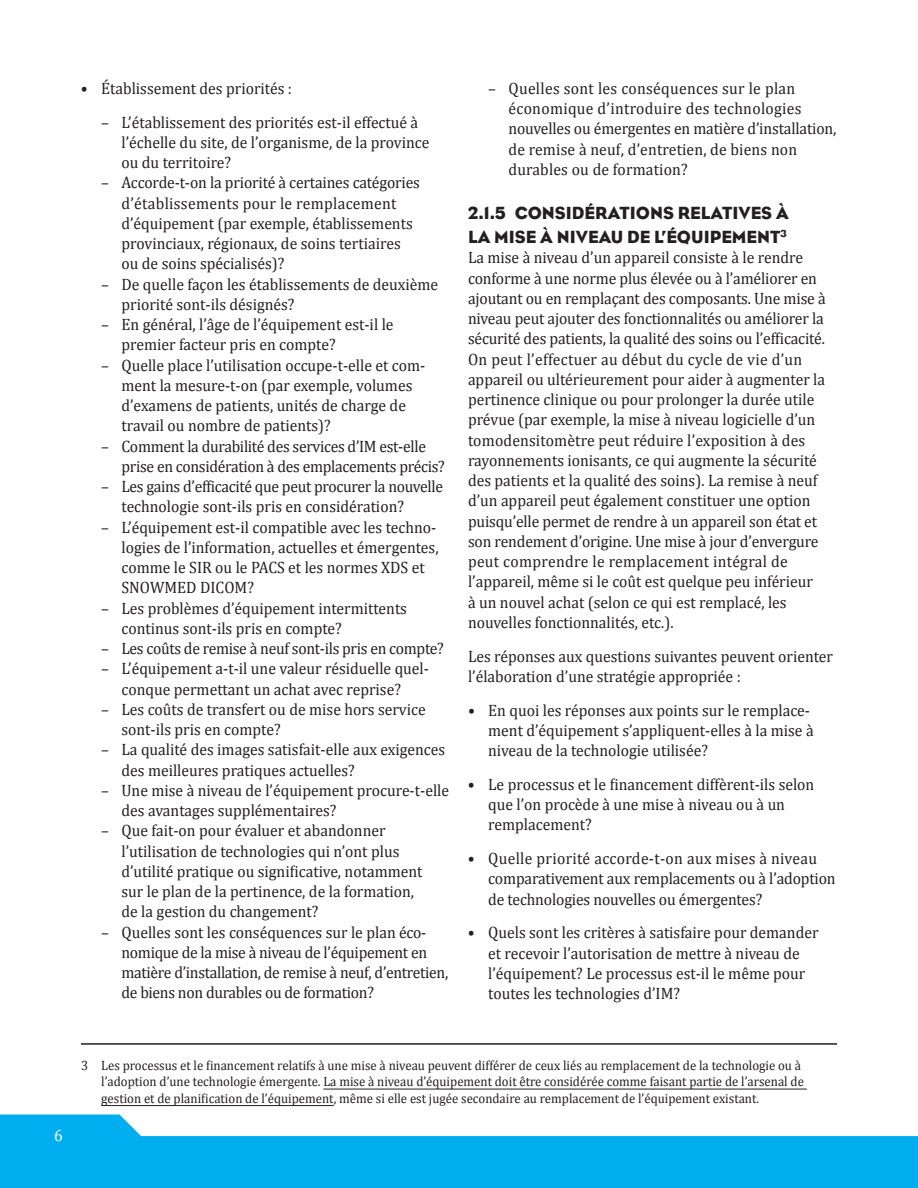
<style>
.page{position:relative;width:918px;height:1188px;background:#fff}
.page>*{position:absolute;margin:0;border:0;box-sizing:border-box;transform-origin:0 0}
.t1{font:18px/24px "Bureau Eagle";color:#231f20}
.t2{font:16.5px/20.2px "Cambria";color:#231f20;scale:.95 1}
.t3{font:16.5px/20.2px "Cambria";letter-spacing:-.02em;color:#231f20;scale:.95 1}
.t4{font:16.5px "Cambria";color:#fff;scale:.95 1}
.t5{font:13.5px/16.5px "Cambria";color:#231f20;scale:.95 1}
</style>
<div class="page">
<svg style="left:0;top:1115px;width:918px;height:73px;fill:#00aeef"></svg>
<hr style="left:323px;top:1089px;width:484px;height:1px;background:#231f20">
<hr style="left:101px;top:1105px;width:233px;height:1px;background:#231f20">
<hr style="left:81px;top:1043px;width:756px;height:2px;background:#231f20">
<p class="t2" style="left:81px;top:78px;width:224px">• Établissement des priorités :</p>
<p class="t2" style="left:121px;top:112px;width:326px;text-indent:-20px">– L’établissement des priorités est-il effectué à l’échelle du site, de l’organisme, de la province ou du territoire?</p>
<p class="t2" style="left:121px;top:173px;width:316px;text-indent:-20px">– Accorde-t-on la priorité à certaines catégories d’établissements pour le remplacement d’équipement (par exemple, établissements provinciaux, régionaux, de soins tertiaires ou de soins spécialisés)?</p>
<p class="t2" style="left:121px;top:274px;width:335px;text-indent:-20px">– De quelle façon les établissements de deuxième priorité sont-ils désignés?</p>
<p class="t2" style="left:121px;top:314px;width:288px;text-indent:-20px">– En général, l’âge de l’équipement est-il le premier facteur pris en compte?</p>
<p class="t2" style="left:121px;top:355px;width:322px;text-indent:-20px">– Quelle place l’utilisation occupe-t-elle et com&shy;ment la mesure-t-on (par exemple, volumes d’examens de patients, unités de charge de travail ou nombre de patients)?</p>
<p class="t3" style="left:121px;top:436px;width:342px;text-indent:-20px">– Comment la durabilité des services d’IM est-elle prise en considération à des emplacements précis?</p>
<p class="t3" style="left:121px;top:476px;width:340px;text-indent:-20px">– Les gains d’efficacité que peut procurer la nouvelle technologie sont-ils pris en considération?</p>
<p class="t2" style="left:121px;top:517px;width:335px;text-indent:-20px">– L’équipement est-il compatible avec les techno&shy;logies de l’information, actuelles et émergentes, comme le SIR ou le PACS et les normes XDS et SNOWMED DICOM?</p>
<p class="t2" style="left:121px;top:598px;width:302px;text-indent:-20px">– Les problèmes d’équipement intermittents continus sont-ils pris en compte?</p>
<p class="t3" style="left:101px;top:638px;width:362px">– Les coûts de remise à neuf sont-ils pris en compte?</p>
<p class="t2" style="left:101px;top:658px;width:347px;text-align:center">– L’équipement a-t-il une valeur résiduelle quel&shy;conque permettant un achat avec reprise?</p>
<p class="t2" style="left:121px;top:699px;width:322px;text-indent:-20px">– Les coûts de transfert ou de mise hors service sont-ils pris en compte?</p>
<p class="t2" style="left:121px;top:739px;width:342px;text-indent:-20px">– La qualité des images satisfait-elle aux exigences des meilleures pratiques actuelles?</p>
<p class="t2" style="left:121px;top:780px;width:346px;text-indent:-20px">– Une mise à niveau de l’équipement procure-t-elle des avantages supplémentaires?</p>
<p class="t2" style="left:121px;top:820px;width:318px;text-indent:-20px">– Que fait-on pour évaluer et abandonner l’utilisation de technologies qui n’ont plus d’utilité pratique ou significative, notamment sur le plan de la pertinence, de la formation, de la gestion du changement?</p>
<p class="t3" style="left:121px;top:922px;width:345px;text-indent:-20px">– Quelles sont les conséquences sur le plan éco&shy;nomique de la mise à niveau de l’équipement en matière d’installation, de remise à neuf, d’entretien, de biens non durables ou de formation?</p>
<p class="t2" style="left:508px;top:78px;width:347px;text-indent:-20px">– Quelles sont les conséquences sur le plan économique d’introduire des technologies nouvelles ou émergentes en matière d’installation, de remise à neuf, d’entretien, de biens non durables ou de formation?</p>
<p class="t1" style="left:468px;top:201px;width:322px">2.1.5 CONSIDÉRATIONS RELATIVES À<br>LA MISE À NIVEAU DE L’ÉQUIPEMENT<sup>3</sup></p>
<p class="t2" style="left:468px;top:248px;width:378px">La mise à niveau d’un appareil consiste à le rendre conforme à une norme plus élevée ou à l’améliorer en ajoutant ou en remplaçant des composants. Une mise à niveau peut ajouter des fonctionnalités ou améliorer la sécurité des patients, la qualité des soins ou l’efficacité.<br>On peut l’effectuer au début du cycle de vie d’un appareil ou ultérieurement pour aider à augmenter la pertinence clinique ou pour prolonger la durée utile prévue (par exemple, la mise à niveau logicielle d’un tomodensitomètre peut réduire l’exposition à des rayonnements ionisants, ce qui augmente la sécurité des patients et la qualité des soins). La remise à neuf d’un appareil peut également constituer une option puisqu’elle permet de rendre à un appareil son état et son rendement d’origine. Une mise à jour d’envergure peut comprendre le remplacement intégral de l’appareil, même si le coût est quelque peu inférieur<br>à un nouvel achat (selon ce qui est remplacé, les nouvelles fonctionnalités, etc.).</p>
<p class="t2" style="left:468px;top:646px;width:386px">Les réponses aux questions suivantes peuvent orienter l’élaboration d’une stratégie appropriée :</p>
<p class="t2" style="left:488px;top:700px;width:344px;text-indent:-20px">• En quoi les réponses aux points sur le remplace&shy;ment d’équipement s’appliquent-elles à la mise à niveau de la technologie utilisée?</p>
<p class="t2" style="left:488px;top:774px;width:345px;text-indent:-20px">• Le processus et le financement diffèrent-ils selon que l’on procède à une mise à niveau ou à un remplacement?</p>
<p class="t2" style="left:488px;top:848px;width:367px;text-indent:-20px">• Quelle priorité accorde-t-on aux mises à niveau comparativement aux remplacements ou à l’adoption de technologies nouvelles ou émergentes?</p>
<p class="t2" style="left:488px;top:922px;width:349px;text-indent:-20px">• Quels sont les critères à satisfaire pour demander et recevoir l’autorisation de mettre à niveau de l’équipement? Le processus est-il le même pour toutes les technologies d’IM?</p>
<p class="t4" style="left:54px;top:1126px;width:11px">6</p>
<p class="t5" style="left:101px;top:1057px;width:741px;text-indent:-20px">3 Les processus et le financement relatifs à une mise à niveau peuvent différer de ceux liés au remplacement de la technologie ou à l’adoption d’une technologie émergente. La mise à niveau d’équipement doit être considérée comme faisant partie de l’arsenal de gestion et de planification de l’équipement, même si elle est jugée secondaire au remplacement de l’équipement existant.</p>
</div>
